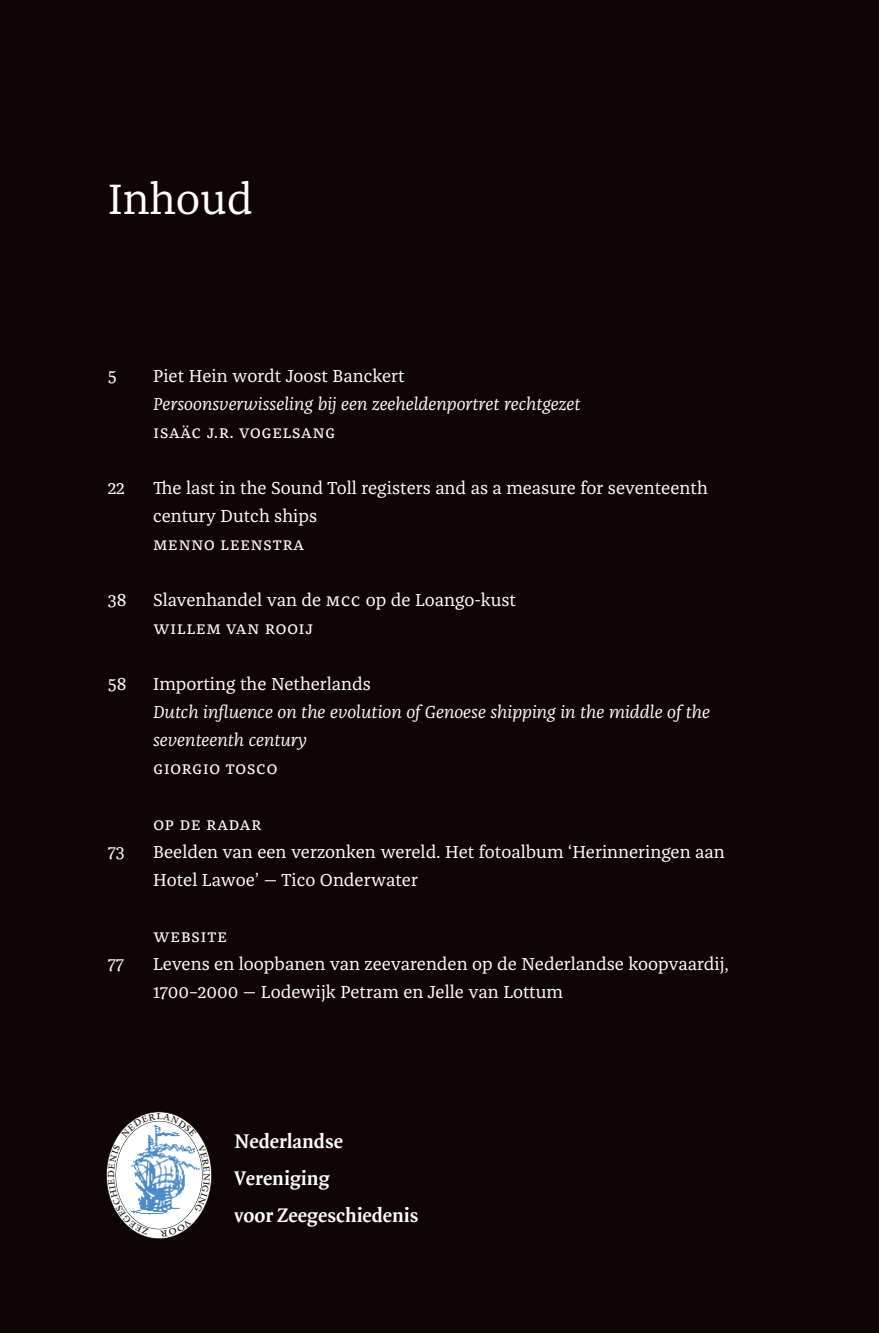
<style>
.page{position:relative;width:879px;height:1333px;background:#fff}
.page>*{position:absolute;margin:0;border:0;box-sizing:border-box;transform-origin:0 0}
.titel{font:44px "Franziska Pro";color:#fff}
.t1{font:700 21.2px/37.2px "Quadraat";color:#fff}
.inhoud{font:18px/28px "Franziska Pro";color:#fff}
.inhoud-2{font:italic 18px/28px "Franziska Pro";color:#fff}
.inhoud-3{font:18px "Franziska Pro";letter-spacing:.02em;color:#fff}
</style>
<div class="page">
<div style="left:0;top:0;width:879px;height:1332px;background:#0e0504"></div>
<svg style="left:106px;top:1111px;width:106px;height:127px"></svg>
<p class="titel" style="left:108px;top:171px;width:146px">Inhoud</p>
<p class="inhoud" style="left:108px;top:362px;width:10px">5</p>
<p class="inhoud" style="left:153px;top:362px;width:253px">Piet Hein wordt Joost Banckert</p>
<p class="inhoud-2" style="left:153px;top:390px;width:429px">Persoonsverwisseling bij een zeeheldenportret rechtgezet</p>
<p class="inhoud" style="left:153px;top:418px;width:184px">Isaäc J.R. Vogelsang</p>
<p class="inhoud" style="left:108px;top:474px;width:19px">22</p>
<p class="inhoud" style="left:153px;top:474px;width:556px">The last in the Sound Toll registers and as a measure for seventeenth century Dutch ships</p>
<p class="inhoud-3" style="left:153px;top:532px;width:153px">Menno Leenstra</p>
<p class="inhoud" style="left:108px;top:586px;width:20px">38</p>
<p class="inhoud" style="left:153px;top:586px;width:364px">Slavenhandel van de MCC op de Loango-kust</p>
<p class="inhoud-3" style="left:153px;top:616px;width:153px">Willem van Rooij</p>
<p class="inhoud" style="left:108px;top:670px;width:20px">58</p>
<p class="inhoud" style="left:153px;top:670px;width:219px">Importing the Netherlands</p>
<p class="inhoud-2" style="left:153px;top:698px;width:558px">Dutch influence on the evolution of Genoese shipping in the middle of the seventeenth century</p>
<p class="inhoud" style="left:108px;top:754px;width:22px">Gi</p>
<p class="inhoud-3" style="left:170px;top:756px;width:109px">orgio Tosco</p>
<p class="inhoud" style="left:108px;top:810px;width:29px">O</p>
<p class="inhoud" style="left:165px;top:810px;width:95px">p de radar</p>
<p class="inhoud" style="left:108px;top:838px;width:19px">73</p>
<p class="inhoud" style="left:153px;top:838px;width:573px">Beelden van een verzonken wereld. Het fotoalbum ‘Herinneringen aan<br>Hotel Lawoe’ — Tico Onderwater</p>
<p class="inhoud" style="left:153px;top:922px;width:76px">Website</p>
<p class="inhoud" style="left:108px;top:950px;width:18px">77</p>
<p class="inhoud" style="left:153px;top:950px;width:577px">Levens en loopbanen van zeevarenden op de Nederlandse koopvaardij,<br>1700–2000 — Lodewijk Petram en Jelle van Lottum</p>
<p class="t1" style="left:234px;top:1122px;width:186px">Nederlandse<br>Vereniging<br>voor Zeegeschiedenis</p>
</div>
